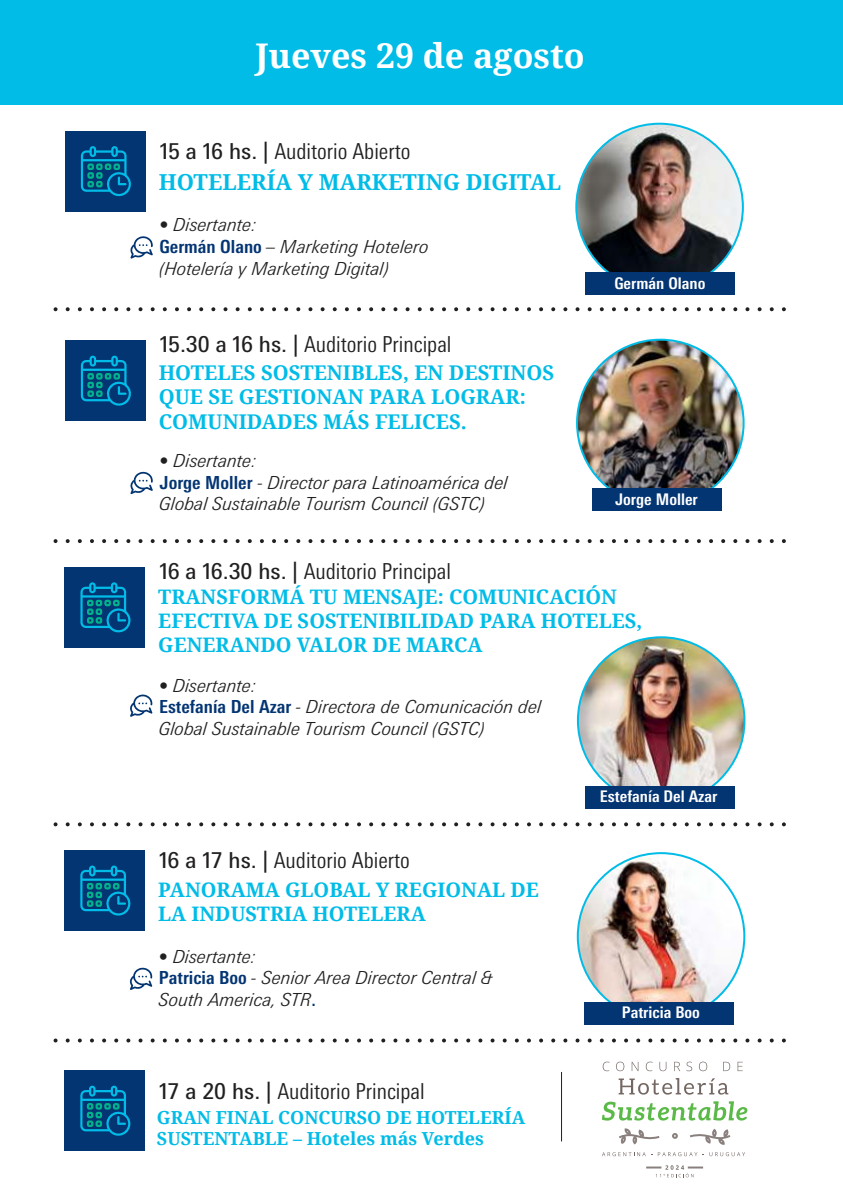
<style>
.page{position:relative;width:843px;height:1191px;background:#fff}
.page>*{position:absolute;margin:0;border:0;box-sizing:border-box;transform-origin:0 0}
.t1{font:700 34px "Noto Serif";color:#fff}
.t2{font:300 condensed 22px "Messe Univers";color:#221f1f}
.t3{font:700 22px "Noto Serif";color:#00bce7}
.t4{font:700 20.2px/24.4px "Noto Serif";color:#00bce7}
.t5{font:700 20px/24px "Noto Serif";color:#00bce7}
.t6{font:italic 300 18px/21.6px "Messe Univers";color:#221f1f}
.t7{font:700 18px/21.6px "Noto Serif";color:#00bce7}
.t8{font:700 condensed 16px "Messe Univers";color:#fff}
.s1{font-weight:400;font-stretch:normal}
.s2{font-weight:700;font-style:normal;font-stretch:condensed;color:#043573}
</style>
<div class="page">
<img style="left:579px;top:637px;width:165px;height:157px">
<img style="left:576px;top:124px;width:166px;height:166px;border-radius:83px">
<img style="left:577px;top:853px;width:167px;height:166px;border-radius:83px">
<div style="left:65px;top:131px;width:80px;height:80px;background:#043573"></div>
<svg style="left:81px;top:146px;width:50px;height:51px"></svg>
<svg style="left:130px;top:236px;width:23px;height:23px"></svg>
<div style="left:585px;top:272px;width:149px;height:23px;background:#043573"></div>
<div style="left:65px;top:340px;width:80px;height:81px;background:#043573"></div>
<svg style="left:81px;top:355px;width:50px;height:51px"></svg>
<svg style="left:130px;top:472px;width:23px;height:22px"></svg>
<div style="left:0;top:0;width:842px;height:105px;background:#00bce7"></div>
<div style="left:65px;top:567px;width:80px;height:80px;background:#043573"></div>
<svg style="left:80px;top:582px;width:51px;height:51px"></svg>
<svg style="left:130px;top:694px;width:22px;height:23px"></svg>
<div style="left:584px;top:786px;width:150px;height:22px;background:#043573"></div>
<div style="left:64px;top:850px;width:81px;height:80px;background:#043573"></div>
<svg style="left:80px;top:865px;width:51px;height:51px"></svg>
<svg style="left:130px;top:967px;width:22px;height:23px"></svg>
<div style="left:584px;top:1002px;width:150px;height:22px;background:#043573"></div>
<svg style="left:55px;top:822px;width:731px;height:4px"></svg>
<div style="left:64px;top:1070px;width:81px;height:81px;background:#043573"></div>
<svg style="left:80px;top:1085px;width:51px;height:51px"></svg>
<svg style="left:55px;top:1038px;width:731px;height:4px"></svg>
<hr style="left:561px;top:1072px;width:1px;height:69px;background:#221f1f">
<svg style="left:602px;top:1061px;width:7px;height:10px"></svg>
<svg style="left:616px;top:1061px;width:8px;height:10px"></svg>
<svg style="left:631px;top:1061px;width:7px;height:10px"></svg>
<svg style="left:645px;top:1061px;width:7px;height:10px"></svg>
<svg style="left:659px;top:1061px;width:7px;height:10px"></svg>
<svg style="left:674px;top:1061px;width:6px;height:10px"></svg>
<svg style="left:686px;top:1061px;width:6px;height:10px"></svg>
<svg style="left:698px;top:1061px;width:9px;height:10px"></svg>
<svg style="left:723px;top:1061px;width:7px;height:10px"></svg>
<svg style="left:737px;top:1061px;width:5px;height:10px"></svg>
<svg style="left:618px;top:1078px;width:110px;height:16px"></svg>
<svg style="left:601px;top:1101px;width:146px;height:19px"></svg>
<svg style="left:602px;top:1152px;width:101px;height:4px"></svg>
<svg style="left:709px;top:1152px;width:35px;height:4px"></svg>
<svg style="left:690px;top:1129px;width:41px;height:16px"></svg>
<svg style="left:619px;top:1128px;width:41px;height:17px"></svg>
<svg style="left:672px;top:1133px;width:5px;height:5px"></svg>
<svg style="left:646px;top:1165px;width:56px;height:12px"></svg>
<img style="left:577px;top:340px;width:166px;height:166px;border-radius:83px">
<div style="left:592px;top:488px;width:129px;height:23px;background:#043573"></div>
<svg style="left:55px;top:307px;width:731px;height:4px"></svg>
<svg style="left:55px;top:539px;width:731px;height:4px"></svg>
<h1 class="t1" style="left:256px;top:42px;width:330px">Jueves 29 de agosto</h1>
<p class="t2" style="left:160px;top:143px;width:252px"><span class="s1">15 a 16 hs. |</span> Auditorio Abierto</p>
<p class="t3" style="left:159px;top:173px;width:404px">HOTELERÍA Y MARKETING DIGITAL</p>
<p class="t6" style="left:159px;top:214px;width:271px">ï Disertante:<br><span class="s2">Germán Olano</span> – Marketing Hotelero (Hotelería y Marketing Digital)</p>
<p class="t2" style="left:160px;top:336px;width:293px"><span class="s1">15.30 a 16 hs. |</span> Auditorio Principal</p>
<p class="t4" style="left:159px;top:362px;width:397px">HOTELES SOSTENIBLES, EN DESTINOS<br>QUE SE GESTIONAN PARA LOGRAR:<br>COMUNIDADES MÁS FELICES.</p>
<p class="t6" style="left:159px;top:450px;width:350px">ï Disertante:<br><span class="s2">Jorge Moller</span> - Director para Latinoamérica del<br>Global Sustainable Tourism Council (GSTC)</p>
<p class="t8" style="left:614px;top:274px;width:93px">Germán Olano</p>
<p class="t8" style="left:615px;top:490px;width:84px">Jorge Moller</p>
<p class="t2" style="left:159px;top:563px;width:293px"><span class="s1">16 a 16.30 hs. |</span> Auditorio Principal</p>
<p class="t5" style="left:158px;top:587px;width:485px">TRANSFORMÁ TU MENSAJE: COMUNICACIÓN<br>EFECTIVA DE SOSTENIBILIDAD PARA HOTELES,<br>GENERANDO VALOR DE MARCA</p>
<p class="t6" style="left:159px;top:674px;width:384px">ï Disertante:<br><span class="s2">Estefanía Del Azar</span> - Directora de Comunicación del<br>Global Sustainable Tourism Council (GSTC)</p>
<p class="t2" style="left:159px;top:852px;width:252px"><span class="s1">16 a 17 hs. |</span> Auditorio Abierto</p>
<p class="t5" style="left:158px;top:880px;width:382px">PANORAMA GLOBAL Y REGIONAL DE<br>LA INDUSTRIA HOTELERA</p>
<p class="t6" style="left:159px;top:945px;width:336px">ï Disertante:<br><span class="s2">Patricia Boo</span> - Senior Area Director Central &amp;<br>South America, STR<span class="s2">.</span></p>
<p class="t2" style="left:159px;top:1082px;width:267px"><span class="s1">17 a 20 hs. |</span> Auditorio Principal</p>
<p class="t7" style="left:157px;top:1108px;width:370px">GRAN FINAL CONCURSO DE HOTELERÍA<br>SUSTENTABLE – Hoteles más Verdes</p>
<p class="t8" style="left:599px;top:787px;width:119px">Estefanía Del Azar</p>
<p class="t8" style="left:621px;top:1003px;width:80px">Patricia Boo</p>
</div>
